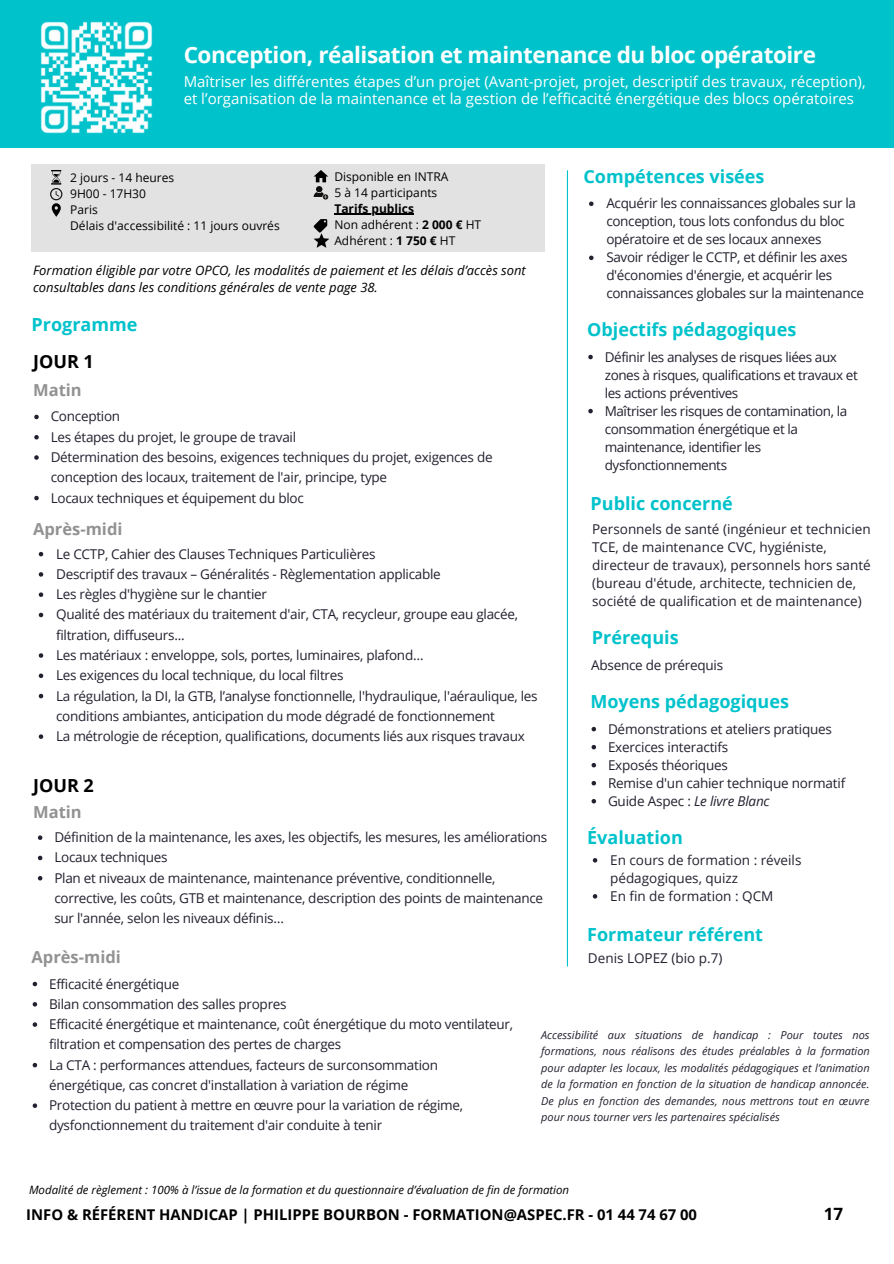
<style>
.page{position:relative;width:894px;height:1264px;background:#fff}
.page>*{position:absolute;margin:0;border:0;box-sizing:border-box;transform-origin:0 0}
.t1{font:700 22.5px "Open Sans";letter-spacing:-.02em;color:#fff}
.t2{font:700 18px "Open Sans";color:#00c2cb}
.t3{font:700 18px "Open Sans";color:#000}
.t4{font:700 16.95px "Open Sans";color:#000}
.t5{font:700 16.5px "Open Sans";color:#929292}
.t6{font:15px/17px "Open Sans";color:#fff}
.t7{font:700 14.85px "Open Sans";color:#000}
.t8{font:13.5px/20.2px "Open Sans";letter-spacing:-.02em;color:#22212f}
.t9{font:13.5px/18px "Open Sans";color:#22212f}
.t10{font:italic 13.05px/17.2px "Open Sans";color:#000}
.t11{font:12px/16px "Open Sans";color:#000}
.t12{font:italic 11.55px "Open Sans";color:#000}
.t13{font:italic 10.95px/16.5px "Open Sans";color:#22212f;text-align:justify}
.s1{font-weight:700}
.s2{font-style:italic}
</style>
<div class="page">
<div style="left:0;top:0;width:893px;height:148px;background:#00c2cb"></div>
<div style="left:31px;top:164px;width:513px;height:88px;background:#e2e2e2"></div>
<hr style="left:566px;top:171px;width:2px;height:795px;background:#00c2cb">
<svg style="left:50px;top:170px;width:12px;height:47px"></svg>
<svg style="left:313px;top:219px;width:16px;height:29px"></svg>
<svg style="left:313px;top:170px;width:15px;height:29px"></svg>
<svg style="left:34px;top:415px;width:5px;height:4px"></svg>
<svg style="left:34px;top:435px;width:5px;height:4px"></svg>
<svg style="left:34px;top:455px;width:5px;height:5px"></svg>
<svg style="left:34px;top:496px;width:5px;height:4px"></svg>
<svg style="left:39px;top:552px;width:4px;height:4px"></svg>
<svg style="left:39px;top:572px;width:4px;height:4px"></svg>
<svg style="left:39px;top:592px;width:4px;height:5px"></svg>
<svg style="left:39px;top:612px;width:4px;height:5px"></svg>
<svg style="left:39px;top:653px;width:4px;height:4px"></svg>
<svg style="left:39px;top:673px;width:4px;height:5px"></svg>
<svg style="left:39px;top:693px;width:4px;height:5px"></svg>
<svg style="left:39px;top:734px;width:4px;height:5px"></svg>
<svg style="left:38px;top:835px;width:4px;height:5px"></svg>
<svg style="left:38px;top:855px;width:4px;height:5px"></svg>
<svg style="left:38px;top:876px;width:4px;height:4px"></svg>
<svg style="left:33px;top:981px;width:4px;height:5px"></svg>
<svg style="left:33px;top:1002px;width:4px;height:4px"></svg>
<svg style="left:33px;top:1022px;width:4px;height:4px"></svg>
<svg style="left:33px;top:1062px;width:4px;height:5px"></svg>
<svg style="left:33px;top:1103px;width:4px;height:4px"></svg>
<svg style="left:588px;top:355px;width:4px;height:4px"></svg>
<svg style="left:588px;top:409px;width:4px;height:4px"></svg>
<svg style="left:589px;top:201px;width:4px;height:5px"></svg>
<svg style="left:589px;top:255px;width:4px;height:5px"></svg>
<svg style="left:591px;top:727px;width:5px;height:4px"></svg>
<svg style="left:591px;top:745px;width:5px;height:4px"></svg>
<svg style="left:591px;top:763px;width:5px;height:4px"></svg>
<svg style="left:591px;top:781px;width:5px;height:4px"></svg>
<svg style="left:591px;top:799px;width:5px;height:4px"></svg>
<img style="left:40px;top:21px;width:113px;height:113px">
<svg style="left:592px;top:858px;width:5px;height:4px"></svg>
<svg style="left:592px;top:894px;width:5px;height:4px"></svg>
<hr style="left:334px;top:214px;width:80px;height:1px;background:#000">
<h1 class="t1" style="left:184px;top:39px;width:633px">Conception, réalisation et maintenance du bloc opératoire</h1>
<p class="t6" style="left:184px;top:73px;width:683px">Maîtriser les différentes étapes d’un projet (Avant-projet, projet, descriptif des travaux, réception), et l’organisation de la maintenance et la gestion de l’efficacité énergétique des blocs opératoires</p>
<p class="t11" style="left:70px;top:169px;width:211px">2 jours - 14 heures<br>9H00 - 17H30<br>Paris<br>Délais d'accessibilité : 11 jours ouvrés</p>
<p class="t11" style="left:334px;top:168px;width:115px">Disponible en INTRA<br>5 à 14 participants</p>
<p class="t11" style="left:334px;top:200px;width:148px"><span class="s1">Tarifs publics<br></span>Non adhérent : <span class="s1">2 000 €</span> HT<br>Adhérent : <span class="s1">1 750 €</span> HT</p>
<p class="t10" style="left:33px;top:261px;width:494px">Formation éligible par votre OPCO, les modalités de paiement et les délais d’accès sont consultables dans les conditions générales de vente page 38.</p>
<h2 class="t2" style="left:31px;top:312px;width:107px">Programme</h2>
<h2 class="t3" style="left:33px;top:349px;width:62px">JOUR 1</h2>
<p class="t8" style="left:51px;top:406px;width:443px">Conception<br>Les étapes du projet, le groupe de travail<br>Détermination des besoins, exigences techniques du projet, exigences de conception des locaux, traitement de l'air, principe, type<br>Locaux techniques et équipement du bloc</p>
<p class="t5" style="left:33px;top:378px;width:50px">Matin</p>
<p class="t5" style="left:33px;top:517px;width:91px">Après-midi</p>
<p class="t8" style="left:56px;top:543px;width:483px">Le CCTP, Cahier des Clauses Techniques Particulières<br>Descriptif des travaux – Généralités - Règlementation applicable<br>Les règles d'hygiène sur le chantier<br>Qualité des matériaux du traitement d'air, CTA, recycleur, groupe eau glacée, filtration, diffuseurs...<br>Les matériaux : enveloppe, sols, portes, luminaires, plafond…<br>Les exigences du local technique, du local filtres<br>La régulation, la DI, la GTB, l’analyse fonctionnelle, l'hydraulique, l'aéraulique, les conditions ambiantes, anticipation du mode dégradé de fonctionnement<br>La métrologie de réception, qualifications, documents liés aux risques travaux</p>
<h2 class="t3" style="left:33px;top:772px;width:62px">JOUR 2</h2>
<p class="t8" style="left:54px;top:826px;width:494px">Définition de la maintenance, les axes, les objectifs, les mesures, les améliorations Locaux techniques<br>Plan et niveaux de maintenance, maintenance préventive, conditionnelle, corrective, les coûts, GTB et maintenance, description des points de maintenance sur l'année, selon les niveaux définis…</p>
<p class="t5" style="left:33px;top:800px;width:50px">Matin</p>
<p class="t5" style="left:31px;top:944px;width:91px">Après-midi</p>
<h2 class="t2" style="left:583px;top:164px;width:182px">Compétences visées</h2>
<p class="t8" style="left:606px;top:194px;width:259px;line-height:18px">Acquérir les connaissances globales sur la conception, tous lots confondus du bloc opératoire et de ses locaux annexes<br>Savoir rédiger le CCTP, et définir les axes d'économies d'énergie, et acquérir les connaissances globales sur la maintenance</p>
<h2 class="t2" style="left:587px;top:317px;width:211px">Objectifs pédagogiques</h2>
<p class="t8" style="left:604px;top:347px;width:254px;line-height:18px">Définir les analyses de risques liées aux zones à risques, qualifications et travaux et les actions préventives<br>Maîtriser les risques de contamination, la consommation énergétique et la maintenance, identifier les dysfonctionnements</p>
<h2 class="t2" style="left:590px;top:490px;width:144px">Public concerné</h2>
<p class="t9" style="left:592px;top:520px;width:280px">Personnels de santé (ingénieur et technicien TCE, de maintenance CVC, hygiéniste, directeur de travaux), personnels hors santé (bureau d'étude, architecte, technicien de, société de qualification et de maintenance)</p>
<h2 class="t2" style="left:591px;top:624px;width:88px">Prérequis</h2>
<p class="t8" style="left:591px;top:654px;width:133px">Absence de prérequis</p>
<h2 class="t2" style="left:590px;top:689px;width:200px">Moyens pédagogiques</h2>
<p class="t8" style="left:607px;top:719px;width:239px;line-height:18px">Démonstrations et ateliers pratiques<br>Exercices interactifs<br>Exposés théoriques<br>Remise d'un cahier technique normatif<br>Guide Aspec : <span class="s2">Le livre Blanc</span></p>
<h2 class="t2" style="left:587px;top:824px;width:97px">Évaluation</h2>
<p class="t9" style="left:610px;top:850px;width:193px">En cours de formation : réveils pédagogiques, quizz<br>En fin de formation : QCM</p>
<h2 class="t2" style="left:587px;top:921px;width:177px">Formateur référent</h2>
<p class="t9" style="left:587px;top:948px;width:136px">Denis LOPEZ (bio p.7)</p>
<p class="t8" style="left:49px;top:973px;width:465px">Efficacité énergétique<br>Bilan consommation des salles propres<br>Efficacité énergétique et maintenance, coût énergétique du moto ventilateur, filtration et compensation des pertes de charges<br>La CTA : performances attendues, facteurs de surconsommation énergétique, cas concret d'installation à variation de régime<br>Protection du patient à mettre en œuvre pour la variation de régime, dysfonctionnement du traitement d'air conduite à tenir</p>
<p class="t13" style="left:541px;top:1026px;width:330px">Accessibilité aux situations de handicap : Pour toutes nos formations, nous réalisons des études préalables à la formation pour adapter les locaux, les modalités pédagogiques et l’animation de la formation en fonction de la situation de handicap annoncée.<br>De plus en fonction des demandes, nous mettrons tout en œuvre pour nous tourner vers les partenaires spécialisés</p>
<p class="t12" style="left:29px;top:1181px;width:541px">Modalité de règlement : 100% à l’issue de la formation et du questionnaire d’évaluation de fin de formation</p>
<p class="t7" style="left:26px;top:1203px;width:672px">INFO &amp; RÉFÉRENT HANDICAP | PHILIPPE BOURBON - FORMATION@ASPEC.FR - 01 44 74 67 00</p>
<p class="t4" style="left:823px;top:1202px;width:21px">17</p>
</div>
